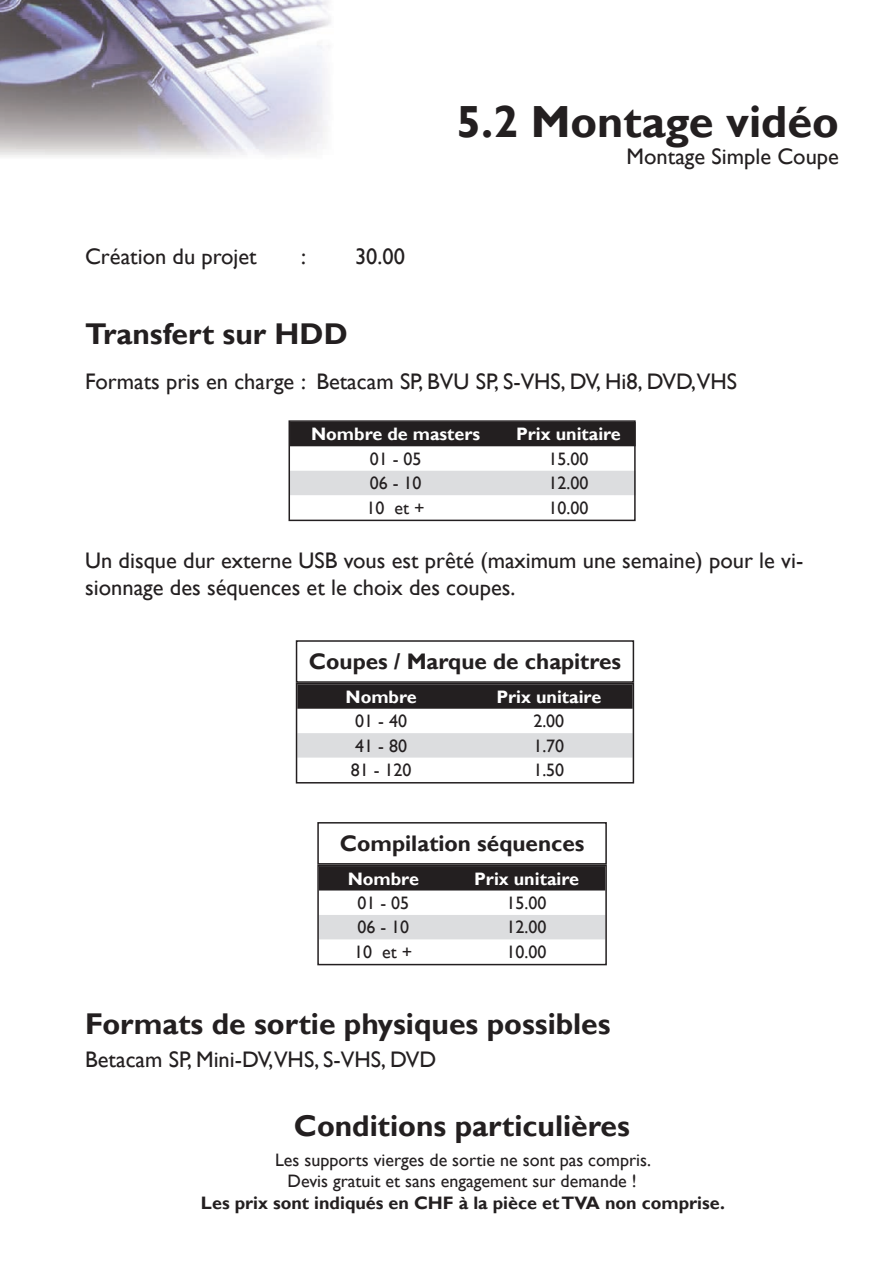
<style>
.page{position:relative;width:893px;height:1263px;background:#fff}
.page>*{position:absolute;margin:0;border:0;box-sizing:border-box;transform-origin:0 0}
.t1{font:700 45px "Gill Sans";color:#231f20}
.t2{font:700 30px "Gill Sans";color:#231f20}
.t3{font:22.5px/27px "Gill Sans";color:#231f20}
.t4{font:700 22.5px "Gill Sans";color:#231f20}
.t5{font:18px/21.6px "Gill Sans";color:#231f20;text-align:center}
.t6{font:700 18px "Gill Sans";color:#fff}
.t7{font:700 18px "Gill Sans";color:#231f20}
</style>
<div class="page">
<img style="left:0;top:0;width:331px;height:157px">
<div style="left:291px;top:423px;width:342px;height:23px;background:#231f20"></div>
<div style="left:291px;top:471px;width:342px;height:24px;background:#dcdddf"></div>
<div style="left:288px;top:420px;width:348px;height:101px;border:2px solid #231f20"></div>
<div style="left:296px;top:640px;width:338px;height:43px;border:2px solid #231f20"></div>
<div style="left:299px;top:686px;width:332px;height:23px;background:#231f20"></div>
<div style="left:299px;top:733px;width:332px;height:25px;background:#dcdddf"></div>
<div style="left:296px;top:683px;width:338px;height:100px;border:2px solid #231f20"></div>
<div style="left:317px;top:822px;width:290px;height:42px;border:2px solid #231f20"></div>
<div style="left:320px;top:867px;width:284px;height:23px;background:#231f20"></div>
<div style="left:320px;top:915px;width:284px;height:24px;background:#dcdddf"></div>
<div style="left:317px;top:864px;width:290px;height:101px;border:2px solid #231f20"></div>
<p class="t3" style="left:85px;top:243px;width:173px">Création du projet</p>
<p class="t3" style="left:301px;top:243px;width:6px">:</p>
<p class="t3" style="left:355px;top:243px;width:51px">30.00</p>
<h2 class="t2" style="left:85px;top:316px;width:264px">Transfert sur HDD</h2>
<h1 class="t1" style="left:456px;top:95px;width:384px">5.2 Montage vidéo</h1>
<p class="t3" style="left:627px;top:144px;width:214px">Montage Simple Coupe</p>
<p class="t3" style="left:85px;top:369px;width:653px">Formats pris en charge : Betacam SP, BVU SP, S-VHS, DV, Hi8, DVD,VHS</p>
<p class="t6" style="left:311px;top:423px;width:171px">Nombre de masters</p>
<p class="t6" style="left:516px;top:423px;width:106px">Prix unitaire</p>
<p class="t5" style="left:370px;top:448px;width:53px">01 - 05</p>
<p class="t5" style="left:548px;top:448px;width:41px">15.00</p>
<p class="t5" style="left:370px;top:473px;width:53px">06 - 10</p>
<p class="t5" style="left:548px;top:473px;width:41px">12.00</p>
<p class="t5" style="left:367px;top:497px;width:60px">10 et +</p>
<p class="t5" style="left:548px;top:497px;width:41px">10.00</p>
<p class="t3" style="left:85px;top:547px;width:720px">Un disque dur externe USB vous est prêté (maximum une semaine) pour le vi&shy;sionnage des séquences et le choix des coupes.</p>
<p class="t4" style="left:309px;top:648px;width:314px">Coupes / Marque de chapitres</p>
<p class="t6" style="left:345px;top:686px;width:73px">Nombre</p>
<p class="t6" style="left:496px;top:686px;width:106px">Prix unitaire</p>
<p class="t5" style="left:355px;top:711px;width:53px">01 - 40</p>
<p class="t5" style="left:533px;top:711px;width:32px">2.00</p>
<p class="t5" style="left:355px;top:735px;width:53px">41 - 80</p>
<p class="t5" style="left:533px;top:735px;width:32px">1.70</p>
<p class="t5" style="left:351px;top:759px;width:62px">81 - 120</p>
<p class="t5" style="left:533px;top:759px;width:32px">1.50</p>
<p class="t4" style="left:340px;top:830px;width:246px">Compilation séquences</p>
<p class="t6" style="left:348px;top:868px;width:73px">Nombre</p>
<p class="t6" style="left:474px;top:868px;width:106px">Prix unitaire</p>
<p class="t5" style="left:357px;top:892px;width:53px">01 - 05</p>
<p class="t5" style="left:507px;top:892px;width:41px">15.00</p>
<p class="t5" style="left:357px;top:917px;width:53px">06 - 10</p>
<p class="t5" style="left:507px;top:917px;width:41px">12.00</p>
<p class="t5" style="left:354px;top:941px;width:60px">10 et +</p>
<p class="t5" style="left:507px;top:941px;width:41px">10.00</p>
<h2 class="t2" style="left:85px;top:1005px;width:527px">Formats de sortie physiques possibles</h2>
<p class="t3" style="left:85px;top:1046px;width:353px">Betacam SP, Mini-DV,VHS, S-VHS, DVD</p>
<h2 class="t2" style="left:294px;top:1107px;width:338px">Conditions particulières</h2>
<p class="t5" style="left:275px;top:1149px;width:377px">Les supports vierges de sortie ne sont pas compris.<br>Devis gratuit et sans engagement sur demande !</p>
<p class="t7" style="left:201px;top:1192px;width:525px">Les prix sont indiqués en CHF à la pièce et TVA non comprise.</p>
</div>
